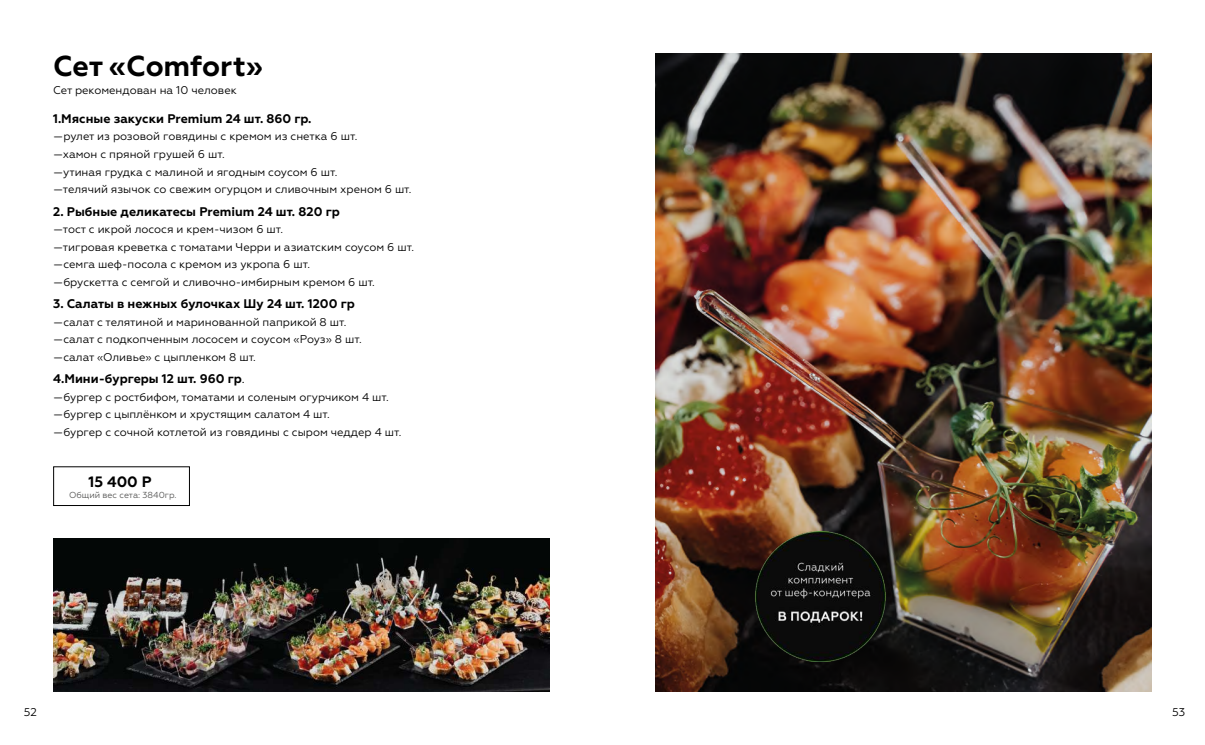
<style>
.page{position:relative;width:1205px;height:745px;background:#fff}
.page>*{position:absolute;margin:0;border:0;box-sizing:border-box;transform-origin:0 0}
.t1{font:700 28.75px "Geometria";color:#000}
.t2{font:700 15px "Geometria";color:#000}
.t3{font:700 12.5px "Geometria";color:#000}
.t4{font:11.25px/17.5px "Geometria";color:#000}
.t5{font:8.75px "Geometria";color:#575756}
.s1{font-weight:400}
</style>
<div class="page">
<img style="left:53px;top:538px;width:496px;height:153px">
<img style="left:656px;top:53px;width:496px;height:638px">
<img style="left:749px;top:531px;width:142px;height:129px">
<h1 class="t1" style="left:53px;top:48px;width:211px">Сет «Comfort»</h1>
<p class="t4" style="left:53px;top:81px;width:185px">Сет рекомендован на 10 человек</p>
<p class="t3" style="left:53px;top:111px;width:260px">1.Мясные закуски Premium 24 шт. 860 гр.</p>
<p class="t4" style="left:53px;top:128px;width:360px">—рулет из розовой говядины с кремом из снетка 6 шт.<br>—хамон с пряной грушей 6 шт.<br>—утиная грудка с малиной и ягодным соусом 6 шт.<br>—телячий язычок со свежим огурцом и сливочным хреном 6 шт.</p>
<p class="t3" style="left:53px;top:204px;width:288px">2. Рыбные деликатесы Premium 24 шт. 820 гр</p>
<p class="t4" style="left:53px;top:220px;width:362px">—тост с икрой лосося и крем-чизом 6 шт.<br>—тигровая креветка с томатами Черри и азиатским соусом 6 шт. —семга шеф-посола с кремом из укропа 6 шт.<br>—брускетта с семгой и сливочно-имбирным кремом 6 шт.</p>
<p class="t3" style="left:53px;top:296px;width:303px">3. Салаты в нежных булочках Шу 24 шт. 1200 гр</p>
<p class="t4" style="left:53px;top:313px;width:310px">—салат c телятиной и маринованной паприкой 8 шт. —салат с подкопченным лососем и соусом «Роуз» 8 шт. —салат «Оливье» с цыпленком 8 шт.</p>
<p class="t3" style="left:53px;top:371px;width:193px">4.Мини-бургеры 12 шт. 960 гр<span class="s1">.</span></p>
<p class="t4" style="left:53px;top:388px;width:350px">—бургер с ростбифом, томатами и соленым огурчиком 4 шт. —бургер с цыплёнком и хрустящим салатом 4 шт.<br>—бургер с сочной котлетой из говядины с сыром чеддер 4 шт.</p>
<h2 class="t2" style="left:89px;top:472px;width:64px">15 400 Р</h2>
<p class="t5" style="left:69px;top:489px;width:109px">Общий вес сета: 3840гр.</p>
<p class="t4" style="left:24px;top:703px;width:15px">52</p>
<p class="t4" style="left:1172px;top:703px;width:15px">53</p>
</div>
